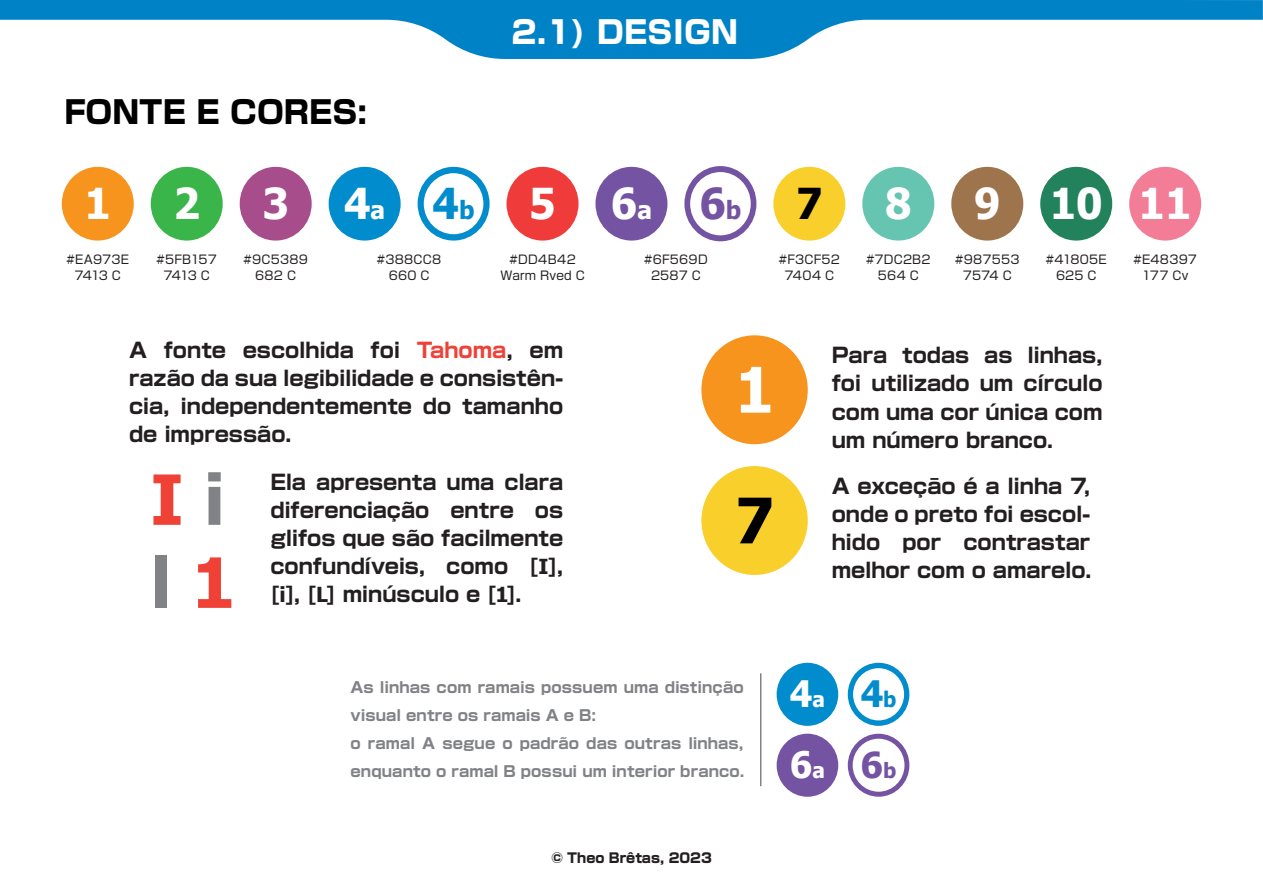
<style>
.page{position:relative;width:1263px;height:893px;background:#fff}
.page>*{position:absolute;margin:0;border:0;box-sizing:border-box;transform-origin:0 0}
.t1{font:700 69.15px/83.1px "Tahoma";color:#ef4136}
.t2{font:700 62.85px "Tahoma";color:#000}
.t3{font:700 62.85px "Tahoma";color:#fff}
.t4{font:700 42.6px "Tahoma";color:#fff}
.t5{font:700 42.6px "Tahoma";color:#000}
.t6{font:700 36.45px "Tahoma";color:#fff}
.t7{font:800 31.5px "Shin Go Pro";color:#000}
.t8{font:800 31.5px "Shin Go Pro";color:#fff}
.t9{font:700 20.7px/28px "Shin Go Pro";color:#231f20;text-align:justify}
.t10{font:700 15px/28px "Shin Go Pro";letter-spacing:.01em;color:#808285}
.t11{font:800 13.5px "Shin Go Pro";color:#231f20}
.t12{font:12px/16.5px "Shin Go Pro";letter-spacing:.02em;color:#231f20;text-align:center}
.t13{font:12px/16.5px "Shin Go Pro";letter-spacing:-.07em;color:#231f20;text-align:center}
.s1{font-size:25.05px}
.s2{color:#008ccd}
.s3{font-size:25.05px;color:#008ccd}
.s4{color:#7453a2}
.s5{font-size:25.05px;color:#7453a2}
.s6{color:#ef4137}
.s7{font-family:"Tahoma"}
.s8{color:#808285}
.s9{font-size:21.45px}
.s10{font-size:21.45px;color:#008ccd}
.s11{font-size:35.55px;color:#7453a2}
.s12{font-size:21px;color:#7453a2}
</style>
<div class="page">
<svg style="left:0;top:0;width:1263px;height:59px;fill:#0082c7"></svg>
<div style="left:701px;top:466px;width:107px;height:109px;background:#f9cf2c;border-radius:50%"></div>
<div style="left:701px;top:335px;width:107px;height:109px;background:#f7941e;border-radius:50%"></div>
<div style="left:1129px;top:167px;width:72px;height:74px;background:#f37d97;border-radius:50%"></div>
<div style="left:1040px;top:167px;width:72px;height:74px;background:#22825b;border-radius:50%"></div>
<div style="left:951px;top:167px;width:72px;height:74px;background:#9e744d;border-radius:50%"></div>
<div style="left:862px;top:167px;width:72px;height:74px;background:#65c5b1;border-radius:50%"></div>
<div style="left:773px;top:167px;width:72px;height:74px;background:#f9cf2c;border-radius:50%"></div>
<svg style="left:684px;top:166px;width:72px;height:75px"></svg>
<div style="left:595px;top:167px;width:72px;height:74px;background:#7453a2;border-radius:50%"></div>
<div style="left:506px;top:167px;width:72px;height:74px;background:#ef3b39;border-radius:50%"></div>
<svg style="left:418px;top:167px;width:72px;height:74px"></svg>
<div style="left:329px;top:167px;width:72px;height:74px;background:#008ccd;border-radius:50%"></div>
<div style="left:240px;top:167px;width:72px;height:74px;background:#a84d8b;border-radius:50%"></div>
<div style="left:151px;top:167px;width:72px;height:74px;background:#39b54a;border-radius:50%"></div>
<div style="left:62px;top:167px;width:72px;height:74px;background:#f7941e;border-radius:50%"></div>
<div style="left:777px;top:734px;width:61px;height:63px;background:#7453a2;border-radius:50%"></div>
<svg style="left:848px;top:734px;width:61px;height:63px"></svg>
<svg style="left:848px;top:663px;width:61px;height:63px"></svg>
<div style="left:777px;top:663px;width:61px;height:63px;background:#008ccd;border-radius:50%"></div>
<hr style="left:760px;top:673px;width:1px;height:113px;background:#808285">
<h3 class="t7" style="left:64px;top:87px;width:304px">FONTE E CORES:</h3>
<h3 class="t8" style="left:512px;top:7px;width:228px">2.1) DESIGN</h3>
<h3 class="t4" style="left:85px;top:174px;width:28px">1</h3>
<h3 class="t4" style="left:173px;top:174px;width:28px">2</h3>
<h3 class="t4" style="left:262px;top:174px;width:28px">3</h3>
<h3 class="t4" style="left:344px;top:174px;width:132px">4<span class="s1">a</span> <span class="s2">4</span><span class="s3">b</span></h3>
<h3 class="t4" style="left:529px;top:173px;width:28px">5</h3>
<h3 class="t4" style="left:611px;top:174px;width:132px">6<span class="s1">a</span> <span class="s4">6</span><span class="s5">b</span></h3>
<h3 class="t5" style="left:796px;top:174px;width:28px">7</h3>
<h3 class="t4" style="left:885px;top:174px;width:28px">8</h3>
<h3 class="t4" style="left:974px;top:174px;width:219px">9 10 11</h3>
<p class="t12" style="left:66px;top:249px;width:64px">#EA973E<br>7413 C</p>
<p class="t13" style="left:157px;top:249px;width:62px">#5FB157<br>7413 C</p>
<p class="t12" style="left:243px;top:249px;width:66px">#9C5389<br>682 C</p>
<p class="t12" style="left:377px;top:249px;width:66px">#388CC8<br>660 C</p>
<p class="t12" style="left:500px;top:249px;width:86px">#DD4B42<br>Warm Rved C</p>
<p class="t12" style="left:644px;top:249px;width:65px">#6F569D<br>2587 C</p>
<p class="t12" style="left:779px;top:249px;width:63px">#F3CF52<br>7404 C</p>
<p class="t12" style="left:866px;top:249px;width:66px">#7DC2B2<br>564 C</p>
<p class="t12" style="left:955px;top:249px;width:66px">#987553<br>7574 C</p>
<p class="t12" style="left:1046px;top:249px;width:62px">#41805E<br>625 C</p>
<p class="t12" style="left:1133px;top:249px;width:65px">#E48397<br>177 Cv</p>
<p class="t9" style="left:129px;top:334px;width:436px">A fonte escolhida foi <span class="s6">Tahoma</span>, em razão da sua legibilidade e consistên&shy;cia, independentemente do tamanho de impressão.</p>
<p class="t9" style="left:270px;top:465px;width:294px">Ela apresenta uma clara diferenciação entre os glifos que são facilmente confundíveis, como [<span class="s7">I</span>], [<span class="s7">i</span>], [<span class="s7">L</span>] minúsculo e [<span class="s7">1</span>].</p>
<h1 class="t1" style="left:150px;top:454px;width:87px">I <span class="s8">i l</span> 1</h1>
<h2 class="t3" style="left:735px;top:346px;width:41px">1</h2>
<h2 class="t2" style="left:735px;top:476px;width:41px">7</h2>
<p class="t9" style="left:832px;top:339px;width:272px">Para todas as linhas, foi utilizado um círculo com uma cor única com um número branco.</p>
<p class="t9" style="left:832px;top:470px;width:262px">A exceçāo é a linha 7, onde o preto foi escol&shy;hido por contrastar melhor com o amarelo.</p>
<p class="t10" style="left:351px;top:671px;width:395px">As linhas com ramais possuem uma distinção visual entre os ramais A e B:<br>o ramal A segue o padrão das outras linhas, enquanto o ramal B possui um interior branco.</p>
<h3 class="t6" style="left:790px;top:668px;width:108px">4<span class="s9">a</span> <span class="s2">4</span><span class="s10">b</span></h3>
<h3 class="t6" style="left:790px;top:740px;width:108px">6<span class="s9">a</span> <span class="s11">6</span><span class="s12">b</span></h3>
<p class="t11" style="left:551px;top:847px;width:162px">© Theo Brêtas, 2023</p>
</div>
